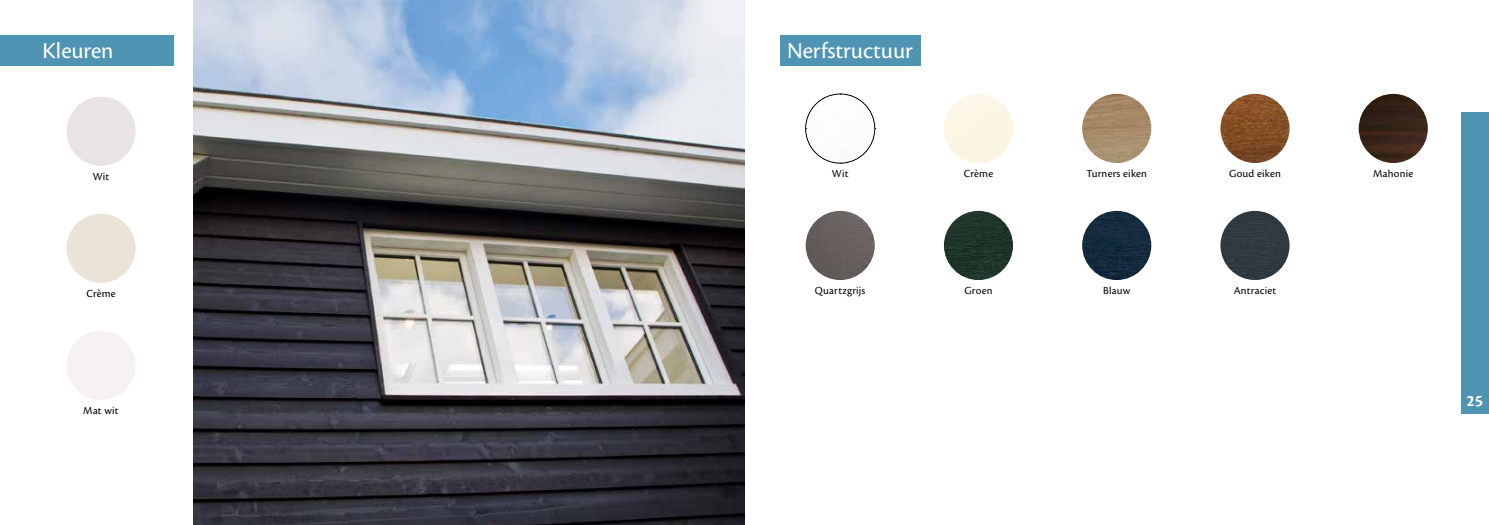
<style>
.page{position:relative;width:1489px;height:525px;background:#fff}
.page>*{position:absolute;margin:0;border:0;box-sizing:border-box;transform-origin:0 0}
.t1{font:23.75px "Cronos Pro";color:#fff}
.t2{font:700 16.88px "Cronos Pro";color:#fff}
.t3{font:11.25px "Cronos Pro";letter-spacing:.02em;color:#000}
</style>
<div class="page">
<img style="left:194px;top:0;width:550px;height:524px">
<div style="left:780px;top:35px;width:140px;height:30px;background:#5094b4"></div>
<div style="left:0;top:35px;width:174px;height:30px;background:#5094b4"></div>
<svg style="left:805px;top:94px;width:70px;height:70px"></svg>
<img style="left:1082px;top:211px;width:69px;height:69px;border-radius:35px">
<div style="left:66px;top:97px;width:70px;height:69px;background:#e9e4e3;border-radius:50%"></div>
<img style="left:1082px;top:94px;width:69px;height:69px;border-radius:35px">
<div style="left:943px;top:94px;width:69px;height:69px;background:#fbf5e4;border-radius:35px"></div>
<img style="left:943px;top:211px;width:69px;height:69px;border-radius:35px">
<div style="left:66px;top:213px;width:70px;height:70px;background:#eae3d7;border-radius:50%"></div>
<img style="left:1358px;top:94px;width:69px;height:69px;border-radius:35px">
<img style="left:805px;top:211px;width:69px;height:69px;border-radius:35px">
<div style="left:1220px;top:211px;width:69px;height:69px;background:#313a41;border-radius:35px"></div>
<img style="left:1220px;top:94px;width:69px;height:69px;border-radius:35px">
<div style="left:66px;top:330px;width:70px;height:70px;background:#f5f2f1;border-radius:50%"></div>
<div style="left:1460px;top:112px;width:28px;height:301px;background:#5094b4"></div>
<h1 class="t1" style="left:43px;top:37px;width:72px">Kleuren</h1>
<h1 class="t1" style="left:787px;top:37px;width:127px">Nerfstructuur</h1>
<p class="t3" style="left:93px;top:170px;width:18px">Wit</p>
<p class="t3" style="left:963px;top:167px;width:31px">Crème</p>
<p class="t3" style="left:1086px;top:167px;width:62px">Turners eiken</p>
<p class="t3" style="left:831px;top:167px;width:18px">Wit</p>
<p class="t3" style="left:1228px;top:167px;width:53px">Goud eiken</p>
<p class="t3" style="left:1103px;top:284px;width:29px">Blauw</p>
<p class="t3" style="left:815px;top:284px;width:52px">Quartzgrijs</p>
<p class="t3" style="left:1233px;top:284px;width:44px">Antraciet</p>
<p class="t3" style="left:86px;top:287px;width:31px">Crème</p>
<p class="t3" style="left:964px;top:284px;width:30px">Groen</p>
<p class="t3" style="left:83px;top:404px;width:37px">Mat wit</p>
<p class="t3" style="left:1372px;top:167px;width:42px">Mahonie</p>
<h2 class="t2" style="left:1466px;top:390px;width:18px">25</h2>
</div>
